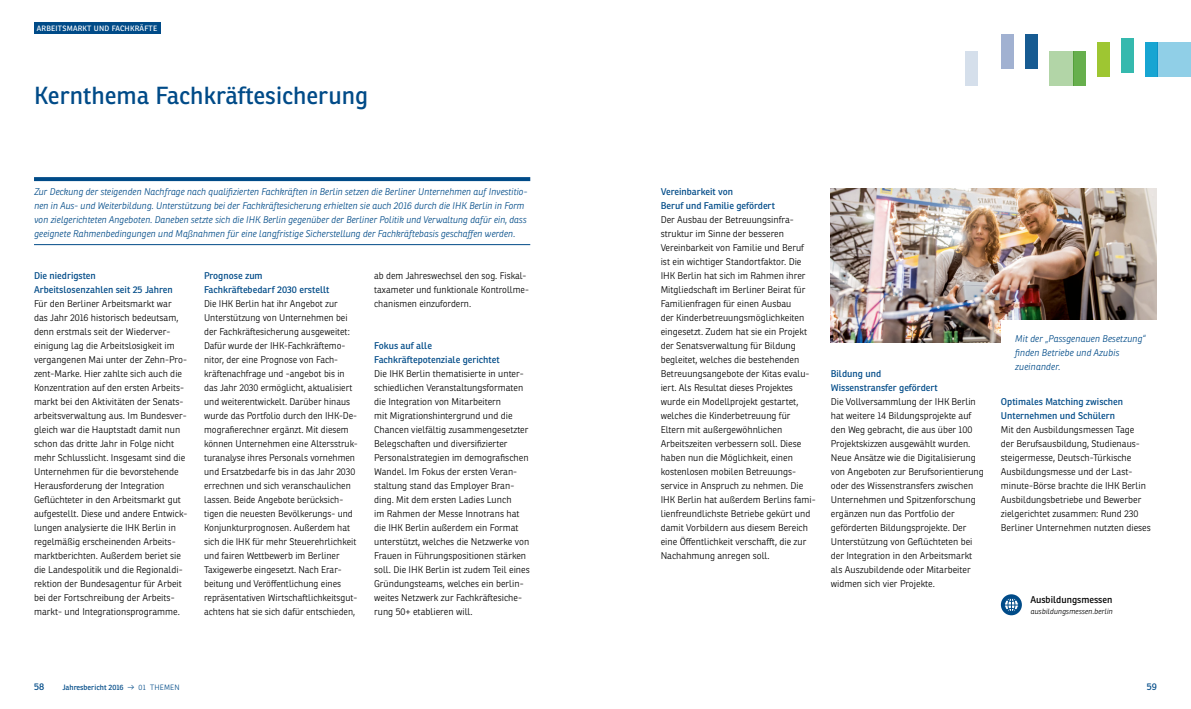
<style>
.page{position:relative;width:1191px;height:709px;background:#fff}
.page>*{position:absolute;margin:0;border:0;box-sizing:border-box;transform-origin:0 0}
.Kapitelheadline_24_2{font:24px "Ronnia";color:#004b88}
.Fließ_9_5_14{font:300 9.5px/14px "Ronnia";color:#000}
.Einleser_9_5_14{font:italic 300 9.5px/14px "Ronnia";letter-spacing:-.005em;color:#004b88}
.Subline_9_5_14{font:9.5px/14px "Ronnia";color:#004b88}
.Zitat_9_5_14{font:italic 300 9.5px/14px "Ronnia";color:#004b88}
.Verlinkungen_9_5_14{font:9.5px "Ronnia";color:#000}
.t1{font:7.5px "Ronnia";color:#004b88}
.Geschäftsfeld_7_5_11{font:7.5px "Ronnia";letter-spacing:.03em;color:#fff}
.Verlinkungen_9_5_14-2{font:italic 300 7.5px "Ronnia";color:#000}
.s1{font-weight:300}
</style>
<div class="page">
<div style="left:1157px;top:43px;width:34px;height:34px;background:#90cfe7"></div>
<div style="left:1049px;top:51px;width:24px;height:34px;background:#b2d5a7"></div>
<div style="left:965px;top:51px;width:12px;height:34px;background:#d2ddea"></div>
<div style="left:1001px;top:34px;width:12px;height:34px;background:#a1b1d1"></div>
<div style="left:1025px;top:34px;width:12px;height:34px;background:#175b92"></div>
<div style="left:1073px;top:51px;width:12px;height:34px;background:#67af4d"></div>
<div style="left:1097px;top:43px;width:12px;height:34px;background:#9ec632"></div>
<div style="left:1121px;top:38px;width:12px;height:34px;background:#35b9ae"></div>
<div style="left:1145px;top:43px;width:12px;height:34px;background:#17a5d2"></div>
<svg style="left:34px;top:177px;width:496px;height:4px;fill:#004b88"></svg>
<hr style="left:34px;top:244px;width:496px;height:1px;background:#004b88">
<img style="left:830px;top:188px;width:327px;height:155px">
<div style="left:1001px;top:321px;width:158px;height:49px;background:#fff"></div>
<svg style="left:1001px;top:594px;width:21px;height:21px"></svg>
<svg style="left:1004px;top:597px;width:14px;height:15px"></svg>
<div style="left:1007px;top:597px;width:8px;height:15px;border:1px solid #004b88;border-radius:50%"></div>
<div style="left:34px;top:23px;width:126px;height:11px;background:#004b88"></div>
<p class="Geschäftsfeld_7_5_11" style="left:37px;top:24px;width:122px">ARBEITSMARKT UND FACHKRÄFTE</p>
<p class="Kapitelheadline_24_2" style="left:34px;top:81px;width:335px">Kernthema Fachkräftesicherung</p>
<p class="Einleser_9_5_14" style="left:34px;top:185px;width:495px">Zur Deckung der steigenden Nachfrage nach qualifizierten Fachkräften in Berlin setzen die Berliner Unternehmen auf Investitio&shy;nen in Aus- und Weiterbildung. Unterstützung bei der Fachkräftesicherung erhielten sie auch 2016 durch die IHK Berlin in Form von zielgerichteten Angeboten. Daneben setzte sich die IHK Berlin gegenüber der Berliner Politik und Verwaltung dafür ein, dass geeignete Rahmenbedingungen und Maßnahmen für eine langfristige Sicherstellung der Fachkräftebasis geschaffen werden.</p>
<p class="Subline_9_5_14" style="left:34px;top:269px;width:140px">Die niedrigsten<br>Arbeitslosenzahlen seit 25 Jahren</p>
<p class="Fließ_9_5_14" style="left:34px;top:297px;width:155px">Für den Berliner Arbeitsmarkt war das Jahr 2016 historisch bedeutsam, denn erstmals seit der Wiederver&shy;einigung lag die Arbeitslosigkeit im vergangenen Mai unter der Zehn-Pro&shy;zent-Marke. Hier zahlte sich auch die Konzentration auf den ersten Arbeits&shy;markt bei den Aktivitäten der Senats&shy;arbeitsverwaltung aus. Im Bundesver&shy;gleich war die Hauptstadt damit nun schon das dritte Jahr in Folge nicht mehr Schlusslicht. Insgesamt sind die Unternehmen für die bevorstehende Herausforderung der Integration Geflüchteter in den Arbeitsmarkt gut aufgestellt. Diese und andere Entwick&shy;lungen analysierte die IHK Berlin in regelmäßig erscheinenden Arbeits&shy;marktberichten. Außerdem beriet sie die Landespolitik und die Regionaldi&shy;rektion der Bundesagentur für Arbeit bei der Fortschreibung der Arbeits&shy;markt- und Integrationsprogramme.</p>
<p class="Fließ_9_5_14" style="left:374px;top:269px;width:156px">ab dem Jahreswechsel den sog. Fiskal&shy;taxameter und funktionale Kontrollme&shy;chanismen einzufordern.</p>
<p class="Subline_9_5_14" style="left:374px;top:339px;width:127px">Fokus auf alle<br>Fachkräftepotenziale gerichtet</p>
<p class="Fließ_9_5_14" style="left:374px;top:367px;width:157px">Die IHK Berlin thematisierte in unter&shy;schiedlichen Veranstaltungsformaten die Integration von Mitarbeitern<br>mit Migrationshintergrund und die Chancen vielfältig zusammengesetzter Belegschaften und diversifizierter Personalstrategien im demografischen Wandel. Im Fokus der ersten Veran&shy;staltung stand das Employer Bran&shy;ding. Mit dem ersten Ladies Lunch<br>im Rahmen der Messe Innotrans hat die IHK Berlin außerdem ein Format unterstützt, welches die Netzwerke von Frauen in Führungspositionen stärken soll. Die IHK Berlin ist zudem Teil eines Gründungsteams, welches ein berlin&shy;weites Netzwerk zur Fachkräftesiche&shy;rung 50+ etablieren will.</p>
<p class="Subline_9_5_14" style="left:204px;top:269px;width:127px">Prognose zum<br>Fachkräftebedarf 2030 erstellt</p>
<p class="Fließ_9_5_14" style="left:204px;top:297px;width:155px">Die IHK Berlin hat ihr Angebot zur Unterstützung von Unternehmen bei der Fachkräftesicherung ausgeweitet:<br>Dafür wurde der IHK-Fachkräftemo&shy;nitor, der eine Prognose von Fach&shy;kräftenachfrage und -angebot bis in das Jahr 2030 ermöglicht, aktualisiert und weiterentwickelt. Darüber hinaus wurde das Portfolio durch den IHK-De&shy;mografierechner ergänzt. Mit diesem können Unternehmen eine Altersstruk&shy;turanalyse ihres Personals vornehmen und Ersatzbedarfe bis in das Jahr 2030 errechnen und sich veranschaulichen lassen. Beide Angebote berücksich&shy;tigen die neuesten Bevölkerungs- und Konjunkturprognosen. Außerdem hat sich die IHK für mehr Steuerehrlichkeit und fairen Wettbewerb im Berliner Taxigewerbe eingesetzt. Nach Erar&shy;beitung und Veröffentlichung eines repräsentativen Wirtschaftlichkeitsgut&shy;achtens hat sie sich dafür entschieden,</p>
<p class="Subline_9_5_14" style="left:660px;top:185px;width:116px">Vereinbarkeit von<br>Beruf und Familie gefördert</p>
<p class="Fließ_9_5_14" style="left:660px;top:213px;width:157px">Der Ausbau der Betreuungsinfra&shy;struktur im Sinne der besseren Vereinbarkeit von Familie und Beruf<br>ist ein wichtiger Standortfaktor. Die IHK Berlin hat sich im Rahmen ihrer Mitgliedschaft im Berliner Beirat für Familienfragen für einen Ausbau<br>der Kinderbetreuungsmöglichkeiten eingesetzt. Zudem hat sie ein Projekt der Senatsverwaltung für Bildung begleitet, welches die bestehenden Betreuungsangebote der Kitas evalu&shy;iert. Als Resultat dieses Projektes wurde ein Modellprojekt gestartet, welches die Kinderbetreuung für Eltern mit außergewöhnlichen Arbeitszeiten verbessern soll. Diese haben nun die Möglichkeit, einen kostenlosen mobilen Betreuungs&shy;service in Anspruch zu nehmen. Die IHK Berlin hat außerdem Berlins fami&shy;lienfreundlichste Betriebe gekürt und damit Vorbildern aus diesem Bereich eine Öffentlichkeit verschafft, die zur Nachahmung anregen soll.</p>
<p class="Zitat_9_5_14" style="left:1015px;top:332px;width:132px">Mit der „Passgenauen Besetzung“ finden Betriebe und Azubis zueinander.</p>
<p class="Subline_9_5_14" style="left:830px;top:367px;width:109px">Bildung und<br>Wissenstransfer gefördert</p>
<p class="Fließ_9_5_14" style="left:830px;top:395px;width:154px">Die Vollversammlung der IHK Berlin hat weitere 14 Bildungsprojekte auf den Weg gebracht, die aus über 100<br>Projektskizzen ausgewählt wurden.<br>Neue Ansätze wie die Digitalisierung von Angeboten zur Berufsorientierung oder des Wissenstransfers zwischen Unternehmen und Spitzenforschung ergänzen nun das Portfolio der geförderten Bildungsprojekte. Der Unterstützung von Geflüchteten bei der Integration in den Arbeitsmarkt als Auszubildende oder Mitarbeiter widmen sich vier Projekte.</p>
<p class="Subline_9_5_14" style="left:1001px;top:395px;width:124px">Optimales Matching zwischen<br>Unternehmen und Schülern</p>
<p class="Fließ_9_5_14" style="left:1001px;top:423px;width:151px">Mit den Ausbildungsmessen Tage<br>der Berufsausbildung, Studienaus&shy;steigermesse, Deutsch-Türkische Ausbildungsmesse und der Last&shy;minute-Börse brachte die IHK Berlin Ausbildungsbetriebe und Bewerber zielgerichtet zusammen: Rund 230<br>Berliner Unternehmen nutzten dieses</p>
<p class="Verlinkungen_9_5_14" style="left:1030px;top:593px;width:84px">Ausbildungsmessen</p>
<p class="Verlinkungen_9_5_14-2" style="left:1030px;top:606px;width:84px">ausbildungsmessen.berlin</p>
<p class="Subline_9_5_14" style="left:34px;top:679px;width:12px">58</p>
<p class="t1" style="left:63px;top:682px;width:119px">Jahresbericht 2016 <span class="s1">d 01 THEMEN</span></p>
<p class="Subline_9_5_14" style="left:1146px;top:679px;width:12px">59</p>
</div>
